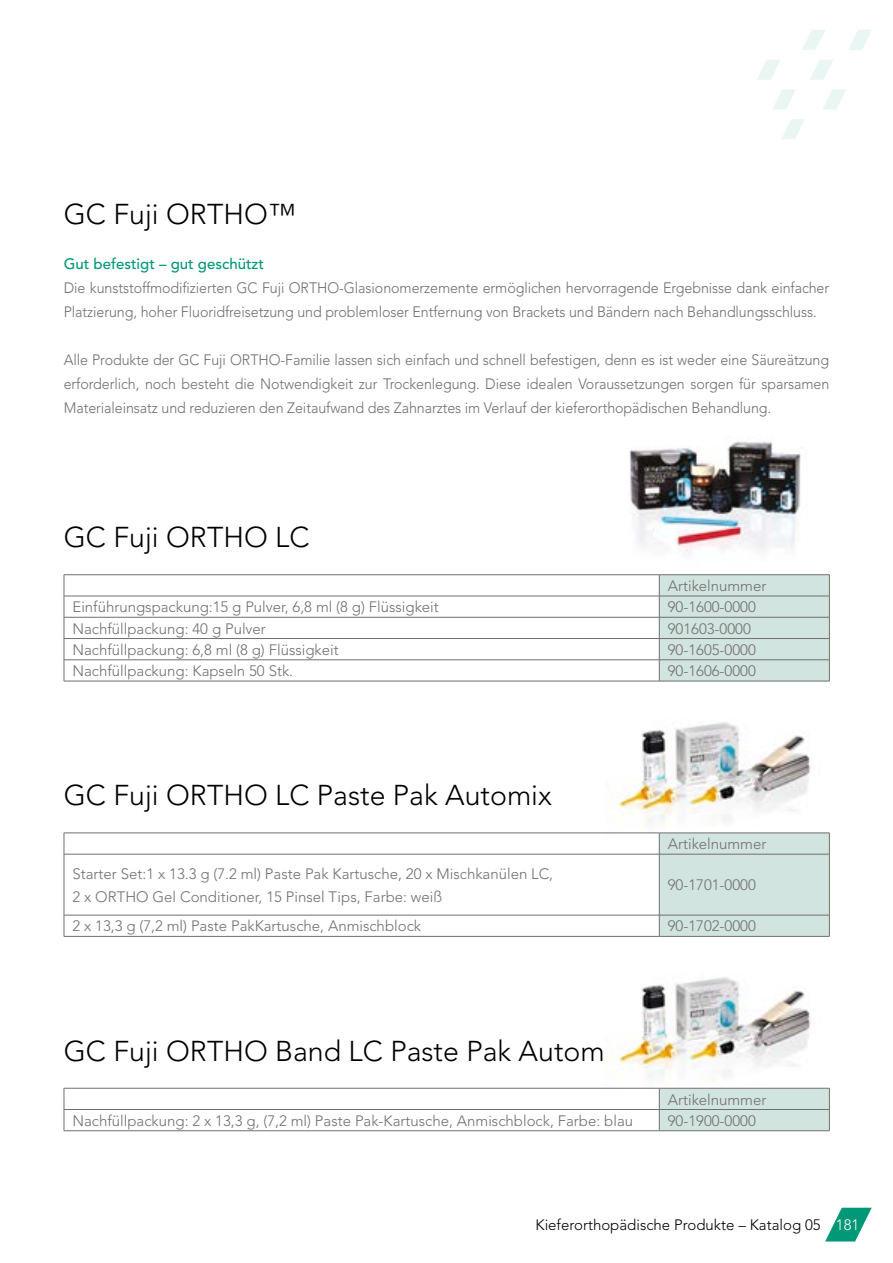
<style>
.page{position:relative;width:893px;height:1263px;background:#fff}
.page>*{position:absolute;margin:0;border:0;box-sizing:border-box;transform-origin:0 0}
.Titres_pour_TDM{font:300 28.5px "Avenir LT Std";color:#000}
.Texte_courant{font:300 15px/24px "Avenir LT Std";letter-spacing:-.005em;color:#706f6f;scale:.95 1}
.Tab_cellules_gauche{font:300 15px/22.5px "Avenir LT Std";color:#706f6f}
.t1{font:300 15px "Avenir LT Std";color:#000}
.Sous_sous_titres{font:500 15px "Avenir LT Std";color:#009877}
.s1{color:#fff}
</style>
<div class="page">
<svg style="left:825px;top:1208px;width:47px;height:33px"></svg>
<svg style="left:802px;top:30px;width:23px;height:20px"></svg>
<svg style="left:757px;top:60px;width:23px;height:20px"></svg>
<svg style="left:773px;top:89px;width:23px;height:21px"></svg>
<svg style="left:848px;top:30px;width:24px;height:20px"></svg>
<svg style="left:810px;top:60px;width:23px;height:20px"></svg>
<svg style="left:823px;top:89px;width:23px;height:21px"></svg>
<svg style="left:782px;top:119px;width:23px;height:20px"></svg>
<img style="left:629px;top:441px;width:172px;height:113px">
<hr style="left:64px;top:596px;width:595px;height:1px;background:#706f6f">
<hr style="left:64px;top:617px;width:595px;height:1px;background:#706f6f">
<hr style="left:64px;top:638px;width:595px;height:1px;background:#706f6f">
<hr style="left:64px;top:659px;width:595px;height:1px;background:#706f6f">
<hr style="left:64px;top:681px;width:595px;height:1px;background:#706f6f">
<hr style="left:659px;top:681px;width:171px;height:1px;background:#706f6f">
<hr style="left:64px;top:574px;width:595px;height:1px;background:#706f6f">
<svg style="left:64px;top:575px;width:1px;height:106px"></svg>
<hr style="left:659px;top:574px;width:171px;height:1px;background:#706f6f">
<svg style="left:659px;top:575px;width:171px;height:106px;background:#ccddd8"></svg>
<img style="left:605px;top:722px;width:224px;height:123px">
<hr style="left:64px;top:854px;width:595px;height:1px;background:#706f6f">
<hr style="left:64px;top:915px;width:595px;height:1px;background:#706f6f">
<hr style="left:64px;top:936px;width:595px;height:1px;background:#706f6f">
<hr style="left:659px;top:936px;width:171px;height:1px;background:#706f6f">
<hr style="left:64px;top:833px;width:595px;height:1px;background:#706f6f">
<svg style="left:64px;top:833px;width:1px;height:21px"></svg>
<hr style="left:64px;top:854px;width:1px;height:61px;background:#706f6f">
<svg style="left:64px;top:915px;width:1px;height:21px"></svg>
<svg style="left:659px;top:833px;width:171px;height:103px;background:#cedfdb"></svg>
<img style="left:605px;top:977px;width:224px;height:123px">
<hr style="left:64px;top:1109px;width:595px;height:1px;background:#706f6f">
<hr style="left:64px;top:1130px;width:595px;height:1px;background:#706f6f">
<hr style="left:64px;top:1088px;width:595px;height:1px;background:#706f6f">
<svg style="left:64px;top:1088px;width:1px;height:42px"></svg>
<svg style="left:659px;top:1088px;width:171px;height:43px;background:#cbdcd7"></svg>
<p class="Titres_pour_TDM" style="left:64px;top:197px;width:234px">GC Fuji ORTHO™</p>
<p class="Sous_sous_titres" style="left:64px;top:255px;width:202px">Gut befestigt – gut geschützt</p>
<p class="Texte_courant" style="left:64px;top:276px;width:807px">Die kunststoffmodifizierten GC Fuji ORTHO-Glasionomerzemente ermöglichen hervorragende Ergebnisse dank einfacher<br>Platzierung, hoher Fluoridfreisetzung und problemloser Entfernung von Brackets und Bändern nach Behandlungsschluss.</p>
<p class="Texte_courant" style="left:64px;top:348px;width:807px;text-align:justify">Alle Produkte der GC Fuji ORTHO-Familie lassen sich einfach und schnell befestigen, denn es ist weder eine Säureätzung erforderlich, noch besteht die Notwendigkeit zur Trockenlegung. Diese idealen Voraussetzungen sorgen für sparsamen Materialeinsatz und reduzieren den Zeitaufwand des Zahnarztes im Verlauf der kieferorthopädischen Behandlung.</p>
<p class="Titres_pour_TDM" style="left:64px;top:521px;width:247px">GC Fuji ORTHO LC</p>
<p class="Tab_cellules_gauche" style="left:668px;top:575px;width:100px">Artikelnummer</p>
<p class="Tab_cellules_gauche" style="left:72px;top:596px;width:368px">Einführungspackung:15 g Pulver, 6,8 ml (8 g) Flüssigkeit</p>
<p class="Tab_cellules_gauche" style="left:668px;top:596px;width:89px">90-1600-0000</p>
<p class="Tab_cellules_gauche" style="left:72px;top:617px;width:195px">Nachfüllpackung: 40 g Pulver</p>
<p class="Tab_cellules_gauche" style="left:668px;top:617px;width:84px">901603-0000</p>
<p class="Tab_cellules_gauche" style="left:72px;top:638px;width:268px">Nachfüllpackung: 6,8 ml (8 g) Flüssigkeit</p>
<p class="Tab_cellules_gauche" style="left:668px;top:638px;width:89px">90-1605-0000</p>
<p class="Tab_cellules_gauche" style="left:72px;top:660px;width:222px">Nachfüllpackung: Kapseln 50 Stk.</p>
<p class="Tab_cellules_gauche" style="left:668px;top:660px;width:89px">90-1606-0000</p>
<p class="Titres_pour_TDM" style="left:64px;top:779px;width:490px">GC Fuji ORTHO LC Paste Pak Automix</p>
<p class="Tab_cellules_gauche" style="left:668px;top:833px;width:100px">Artikelnummer</p>
<p class="Tab_cellules_gauche" style="left:72px;top:863px;width:482px">Starter Set:1 x 13.3 g (7.2 ml) Paste Pak Kartusche, 20 x Mischkanülen LC,<br>2 x ORTHO Gel Conditioner, 15 Pinsel Tips, Farbe: weiß</p>
<p class="Tab_cellules_gauche" style="left:668px;top:874px;width:89px">90-1701-0000</p>
<p class="Tab_cellules_gauche" style="left:72px;top:915px;width:350px">2 x 13,3 g (7,2 ml) Paste PakKartusche, Anmischblock</p>
<p class="Tab_cellules_gauche" style="left:668px;top:915px;width:89px">90-1702-0000</p>
<p class="Titres_pour_TDM" style="left:64px;top:1034px;width:563px">GC Fuji ORTHO Band LC Paste Pak Automix</p>
<p class="Tab_cellules_gauche" style="left:668px;top:1088px;width:100px">Artikelnummer</p>
<p class="Tab_cellules_gauche" style="left:72px;top:1109px;width:562px">Nachfüllpackung: 2 x 13,3 g, (7,2 ml) Paste Pak-Kartusche, Anmischblock, Farbe: blau</p>
<p class="Tab_cellules_gauche" style="left:668px;top:1109px;width:89px">90-1900-0000</p>
<p class="t1" style="left:535px;top:1216px;width:325px">Kieferorthopädische Produkte – Katalog 05 <span class="s1">181</span></p>
</div>
